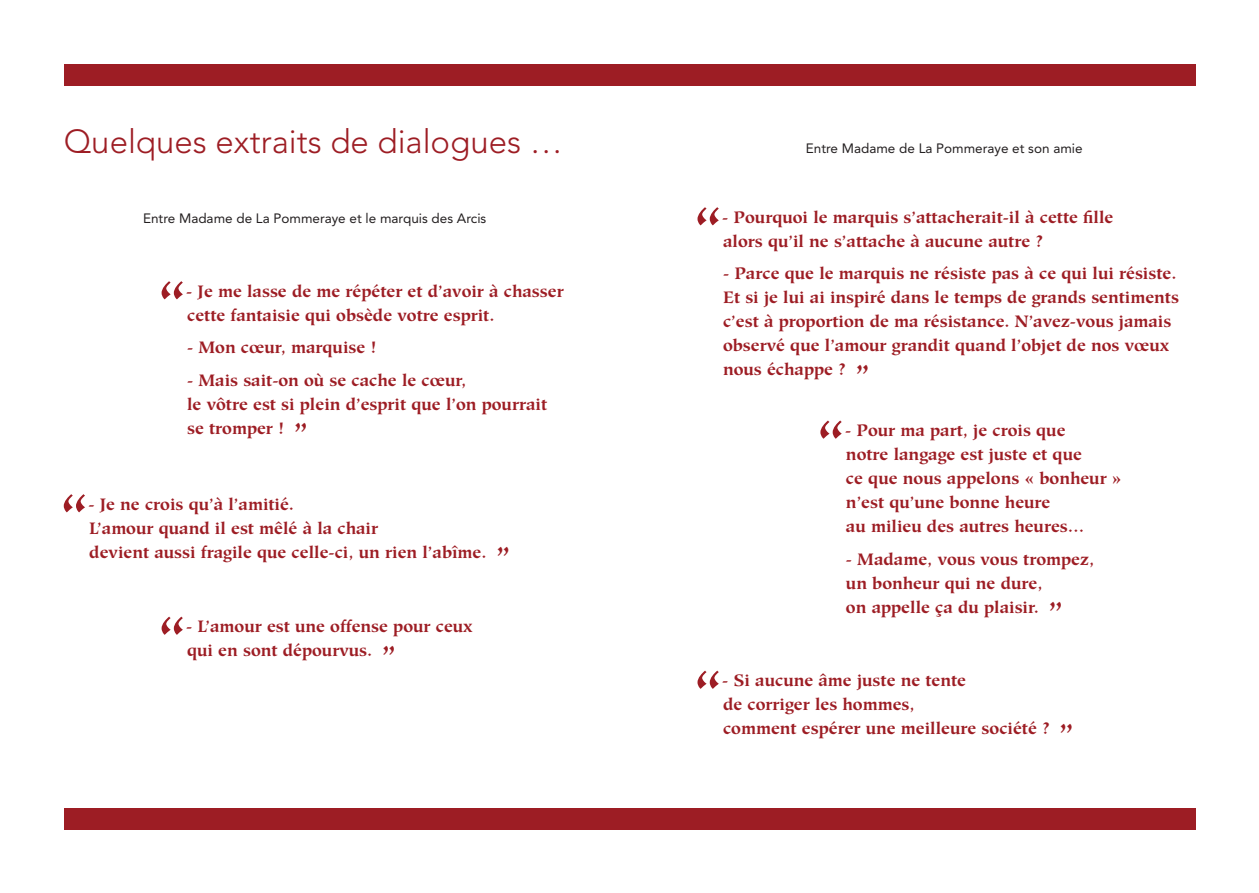
<style>
.page{position:relative;width:1259px;height:893px;background:#fff}
.page>*{position:absolute;margin:0;border:0;box-sizing:border-box;transform-origin:0 0}
.t1{font:700 60px "Hiroshige Std";color:#9d1d24}
.t2{font:300 33px "Avenir";color:#9d1d24}
.t3{font:700 16.5px/24px "Hiroshige Std";color:#9d1d24}
.t4{font:13.5px "Avenir";color:#231f20}
.s1{font-size:30px}
</style>
<div class="page">
<div style="left:64px;top:64px;width:1131px;height:21px;background:#9d1d24"></div>
<div style="left:64px;top:808px;width:1131px;height:21px;background:#9d1d24"></div>
<h2 class="t2" style="left:64px;top:122px;width:500px">Quelques extraits de dialogues …</h2>
<p class="t4" style="left:143px;top:210px;width:345px">Entre Madame de La Pommeraye et le marquis des Arcis</p>
<h1 class="t1" style="left:157px;top:270px;width:30px">‘‘</h1>
<p class="t3" style="left:186px;top:279px;width:379px">- Je me lasse de me répéter et d’avoir à chasser cette fantaisie qui obsède votre esprit.</p>
<p class="t3" style="left:187px;top:336px;width:191px">- Mon cœur, marquise !</p>
<p class="t3" style="left:187px;top:368px;width:361px">- Mais sait-on où se cache le cœur,<br>le vôtre est si plein d’esprit que l’on pourrait se tromper ! <span class="s1">’’</span></p>
<h1 class="t1" style="left:60px;top:483px;width:30px">‘‘</h1>
<p class="t3" style="left:88px;top:492px;width:423px">- Je ne crois qu’à l’amitié.<br>L’amour quand il est mêlé à la chair<br>devient aussi fragile que celle-ci, un rien l’abîme. <span class="s1">’’</span></p>
<h1 class="t1" style="left:157px;top:605px;width:30px">‘‘</h1>
<p class="t3" style="left:186px;top:614px;width:288px">- L’amour est une offense pour ceux qui en sont dépourvus. <span class="s1">’’</span></p>
<p class="t4" style="left:806px;top:140px;width:278px">Entre Madame de La Pommeraye et son amie</p>
<h1 class="t1" style="left:693px;top:196px;width:30px">‘‘</h1>
<p class="t3" style="left:722px;top:205px;width:393px">- Pourquoi le marquis s’attacherait‑il à cette fille alors qu’il ne s’attache à aucune autre ?</p>
<p class="t3" style="left:723px;top:262px;width:457px">- Parce que le marquis ne résiste pas à ce qui lui résiste.<br>Et si je lui ai inspiré dans le temps de grands sentiments c’est à proportion de ma résistance. N’avez-vous jamais observé que l’amour grandit quand l’objet de nos vœux nous échappe ? <span class="s1">’’</span></p>
<h1 class="t1" style="left:816px;top:409px;width:30px">‘‘</h1>
<p class="t3" style="left:845px;top:418px;width:278px">- Pour ma part, je crois que<br>notre langage est juste et que<br>ce que nous appelons « bonheur » n’est qu’une bonne heure<br>au milieu des autres heures…</p>
<p class="t3" style="left:846px;top:547px;width:250px">- Madame, vous vous trompez, un bonheur qui ne dure,<br>on appelle ça du plaisir. <span class="s1">’’</span></p>
<h1 class="t1" style="left:693px;top:659px;width:30px">‘‘</h1>
<p class="t3" style="left:722px;top:668px;width:353px">- Si aucune âme juste ne tente<br>de corriger les hommes,<br>comment espérer une meilleure société ? <span class="s1">’’</span></p>
</div>
